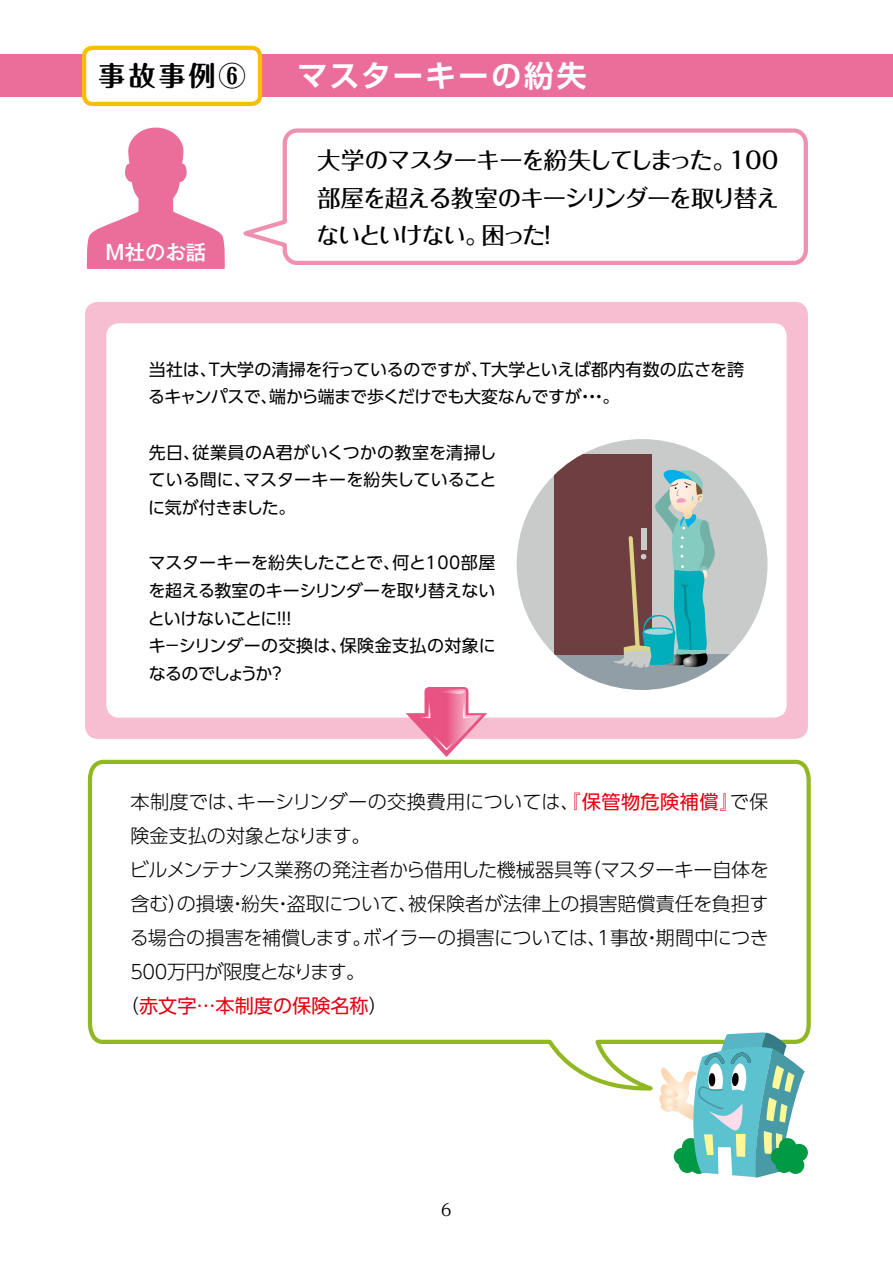
<style>
.page{position:relative;width:893px;height:1263px;background:#fff}
.page>*{position:absolute;margin:0;border:0;box-sizing:border-box;transform-origin:0 0}
.t1{font:700 29.7px "Shin Go Pro De";letter-spacing:.1em;color:#fff}
.t2{font:700 27.3px "Maru Fo Pro";letter-spacing:.1em;color:#000}
.t3{font:500 23.4px/37.2px "Folk Pro";letter-spacing:-.065em;color:#000;text-align:justify}
.t4{font:500 20.4px "Gothic MB101 Pro";letter-spacing:-.01em;color:#fff}
.t5{font:300 19.2px "UD Shin Go Pro";letter-spacing:-.01em;color:#000}
.t6{font:19.2px "UD Shin Go Pro";color:#e60012}
.t7{font:16.95px/27.6px "UD Shin Go Pro";letter-spacing:-.015em;color:#000}
.t8{font:16.95px "UD Reimin Pro";color:#000}
.s1{font-weight:400;color:#e60012}
.s2{font-weight:300;color:#000}
</style>
<div class="page">
<div style="left:85px;top:302px;width:723px;height:437px;background:#f6bed0;border-radius:13px"></div>
<div style="left:106px;top:323px;width:681px;height:395px;background:#fff;border-radius:13px"></div>
<svg style="left:87px;top:759px;width:724px;height:332px"></svg>
<svg style="left:243px;top:128px;width:565px;height:137px"></svg>
<svg style="left:406px;top:687px;width:81px;height:70px"></svg>
<svg style="left:86px;top:128px;width:139px;height:141px"></svg>
<svg style="left:517px;top:439px;width:250px;height:215px;fill:#c9caca"></svg>
<svg style="left:554px;top:654px;width:176px;height:36px;fill:#929ea5"></svg>
<div style="left:554px;top:454px;width:98px;height:200px;background:#6f3e40"></div>
<svg style="left:612px;top:469px;width:103px;height:200px"></svg>
<div style="left:0;top:55px;width:893px;height:42px;background:#eb6d9a"></div>
<div style="left:84px;top:48px;width:176px;height:56px;background:#fff;border-radius:9px"></div>
<div style="left:82px;top:46px;width:180px;height:60px;border:4px solid #fabe00;border-radius:9px"></div>
<svg style="left:655px;top:1030px;width:153px;height:148px"></svg>
<h2 class="t2" style="left:98px;top:54px;width:149px">事故事例⑥</h2>
<h1 class="t1" style="left:298px;top:52px;width:290px">マスターキーの紛失</h1>
<p class="t4" style="left:105px;top:235px;width:103px">Ｍ社のお話</p>
<h3 class="t3" style="left:316px;top:139px;width:465px">大学のマスターキーを紛失してしまった。100部屋を超える教室のキーシリンダーを取り替えないといけない。困った！</h3>
<p class="t7" style="left:148px;top:355px;width:597px">当社は、Ｔ大学の清掃を行っているのですが、Ｔ大学といえば都内有数の広さを誇るキャンパスで、端から端まで歩くだけでも大変なんですが・・・。</p>
<p class="t7" style="left:148px;top:438px;width:350px;text-align:justify">先日、従業員のＡ君がいくつかの教室を清掃している間に、マスターキーを紛失していることに気が付きました。</p>
<p class="t7" style="left:148px;top:548px;width:350px">マスターキーを紛失したことで、何と100部屋を超える教室のキーシリンダーを取り替えないといけないことに！！！<br>キ－シリンダーの交換は、保険金支払の対象になるのでしょうか？</p>
<p class="t5" style="left:130px;top:786px;width:639px">本制度では、キーシリンダーの交換費用については、<span class="s1">『保管物危険補償』</span>で保</p>
<p class="t5" style="left:130px;top:820px;width:242px">険金支払の対象となります。</p>
<p class="t5" style="left:129px;top:854px;width:641px">ビルメンテナンス業務の発注者から借用した機械器具等（マスターキー自体を</p>
<p class="t5" style="left:130px;top:888px;width:640px">含む）の損壊・紛失・盗取について、被保険者が法律上の損害賠償責任を負担す</p>
<p class="t5" style="left:130px;top:922px;width:641px">る場合の損害を補償します。ボイラーの損害については、1事故・期間中につき</p>
<p class="t5" style="left:130px;top:956px;width:236px">500万円が限度となります。</p>
<p class="t6" style="left:120px;top:990px;width:269px"><span class="s2">（</span>赤文字…本制度の保険名称<span class="s2">）</span></p>
<p class="t8" style="left:441px;top:1195px;width:12px">6</p>
</div>
